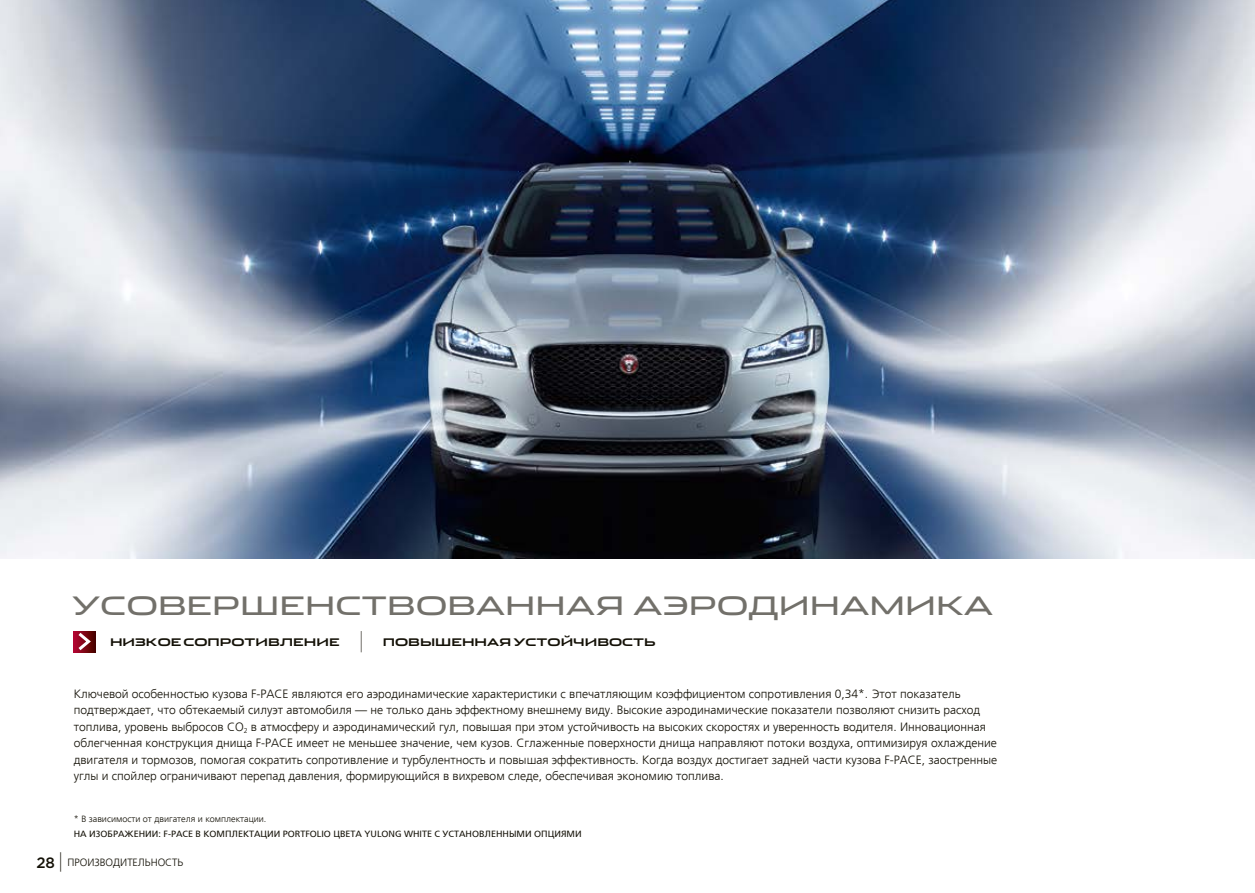
<style>
.page{position:relative;width:1255px;height:893px;background:#fff}
.page>*{position:absolute;margin:0;border:0;box-sizing:border-box;transform-origin:0 0}
.t1{font:25.5px "Jaguar";color:#72706a}
.t2{font:500 15px "Gotham";color:#141107}
.t3{font:300 12px/16.5px "Frutiger LTCYR";color:#141107}
.t4{font:700 10.5px "Jaguar";color:#141107}
.t5{font:300 10.5px "Frutiger LTCYR";color:#141107}
.t6{font:9px "Frutiger LTCYR";color:#141107}
.t7{font:300 9px "Frutiger LTCYR";color:#141107}
.s1{font-weight:400;font-size:21px}
</style>
<div class="page">
<img style="left:0;top:0;width:1254px;height:558px">
<div style="left:74px;top:631px;width:21px;height:21px;background:#520100"></div>
<svg style="left:75px;top:631px;width:17px;height:21px"></svg>
<svg style="left:361px;top:631px;width:1px;height:21px"></svg>
<h1 class="t1" style="left:73px;top:585px;width:922px">УСОВЕРШЕНСТВОВАННАЯ АЭРОДИНАМИКА</h1>
<p class="t4" style="left:110px;top:633px;width:231px">НИЗКОЕ СОПРОТИВЛЕНИЕ</p>
<p class="t4" style="left:383px;top:633px;width:274px">ПОВЫШЕННАЯ УСТОЙЧИВОСТЬ</p>
<p class="t3" style="left:74px;top:686px;width:924px">Ключевой особенностью кузова F-PACE являются его аэродинамические характеристики с впечатляющим коэффициентом сопротивления 0,34*. Этот показатель подтверждает, что обтекаемый силуэт автомобиля — не только дань эффектному внешнему виду. Высокие аэродинамические показатели позволяют снизить расход топлива, уровень выбросов СО<sub>2</sub> в атмосферу и аэродинамический гул, повышая при этом устойчивость на высоких скоростях и уверенность водителя. Инновационная облегченная конструкция днища F-PACE имеет не меньшее значение, чем кузов. Сглаженные поверхности днища направляют потоки воздуха, оптимизируя охлаждение двигателя и тормозов, помогая сократить сопротивление и турбулентность и повышая эффективность. Когда воздух достигает задней части кузова F-PACE, заостренные углы и спойлер ограничивают перепад давления, формирующийся в вихревом следе, обеспечивая экономию топлива.</p>
<p class="t7" style="left:74px;top:814px;width:194px">* В зависимости от двигателя и комплектации.</p>
<p class="t6" style="left:74px;top:829px;width:509px">НА ИЗОБРАЖЕНИИ: F-PACE В КОМПЛЕКТАЦИИ PORTFOLIO ЦВЕТА YULONG WHITE С УСТАНОВЛЕННЫМИ ОПЦИЯМИ</p>
<p class="t5" style="left:68px;top:857px;width:117px">ПРОИЗВОДИТЕЛЬНОСТЬ</p>
<p class="t2" style="left:36px;top:852px;width:27px">28 <span class="s1">|</span></p>
</div>
